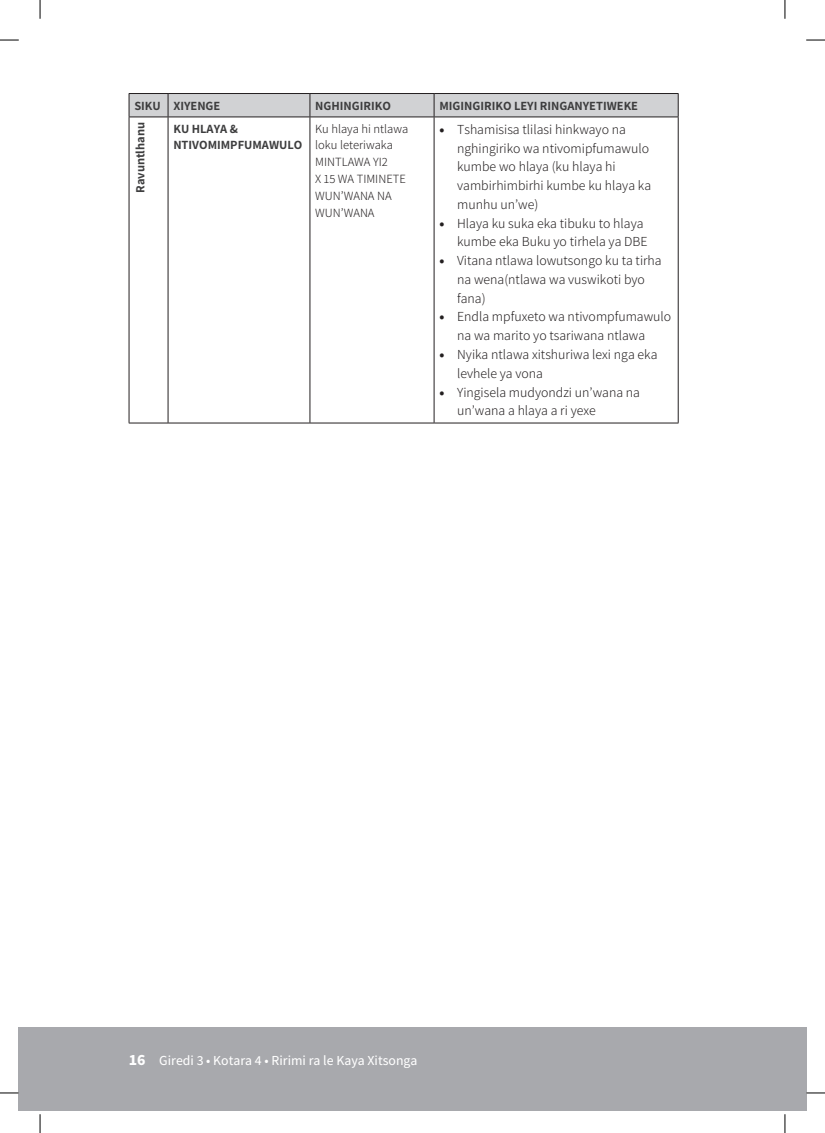
<style>
.page{position:relative;width:825px;height:1133px;background:#fff}
.page>*{position:absolute;margin:0;border:0;box-sizing:border-box;transform-origin:0 0}
.t1{font:300 13.75px/18.8px "Assistant";color:#231f20}
.t2{font:500 13.75px "Assistant";color:#fff}
.t3{font:700 12.5px/16.9px "Assistant";color:#3e3e3f}
.t4{font:300 12.5px/16.9px "Assistant";color:#231f20}
.s1{font-weight:800}
.s2{font-family:"Noto Sans JP";font-weight:900}
</style>
<div class="page">
<div style="left:784px;top:1027px;width:21px;height:83px;background:#a8a9ad"></div>
<div style="left:19px;top:1027px;width:765px;height:83px;background:#a8a9ad"></div>
<svg style="left:167px;top:118px;width:144px;height:304px"></svg>
<hr style="left:309px;top:117px;width:1px;height:305px;background:#231f20">
<svg style="left:129px;top:93px;width:549px;height:24px;background:#c4c4c6"></svg>
<hr style="left:434px;top:117px;width:244px;height:1px;background:#231f20">
<hr style="left:677px;top:117px;width:1px;height:305px;background:#231f20">
<hr style="left:434px;top:422px;width:244px;height:1px;background:#231f20">
<hr style="left:129px;top:117px;width:39px;height:1px;background:#231f20">
<hr style="left:168px;top:117px;width:142px;height:1px;background:#231f20">
<hr style="left:310px;top:117px;width:124px;height:1px;background:#231f20">
<hr style="left:433px;top:117px;width:1px;height:305px;background:#231f20">
<hr style="left:168px;top:422px;width:142px;height:1px;background:#231f20">
<hr style="left:310px;top:422px;width:124px;height:1px;background:#231f20">
<hr style="left:129px;top:117px;width:1px;height:305px;background:#231f20">
<hr style="left:168px;top:117px;width:1px;height:305px;background:#231f20">
<hr style="left:129px;top:422px;width:39px;height:1px;background:#231f20">
<svg style="left:0;top:39px;width:19px;height:2px"></svg>
<svg style="left:806px;top:39px;width:18px;height:2px"></svg>
<svg style="left:0;top:1092px;width:19px;height:1px"></svg>
<svg style="left:805px;top:1092px;width:19px;height:1px"></svg>
<svg style="left:39px;top:0;width:2px;height:19px"></svg>
<svg style="left:39px;top:1114px;width:2px;height:18px"></svg>
<svg style="left:784px;top:0;width:1px;height:19px"></svg>
<svg style="left:784px;top:1114px;width:1px;height:18px"></svg>
<p class="t3" style="left:134px;top:97px;width:87px">SIKU XIYENGE</p>
<p class="t3" style="left:315px;top:97px;width:77px">NGHINGIRIKO</p>
<p class="t3" style="left:439px;top:97px;width:200px">MIGINGIRIKO LEYI RINGANYETIWEKE</p>
<p class="t3" style="left:131px;top:193px;width:72px;rotate:-90deg">Ravuntlhanu</p>
<p class="t3" style="left:173px;top:119px;width:130px">KU HLAYA &amp;<br>NTIVOMIMPFUMAWULO</p>
<p class="t4" style="left:315px;top:119px;width:94px">Ku hlaya hi ntlawa loku leteriwaka<br>MINTLAWA YI2<br>X 15 WA TIMINETE<br>WUN’WANA NA<br>WUN’WANA</p>
<p class="t1" style="left:457px;top:119px;width:195px;text-indent:-18px"><span class="s1">•</span> Tshamisisa tlilasi hinkwayo na nghingiriko wa ntivomipfumawulo kumbe wo hlaya (ku hlaya hi vambirhimbirhi kumbe ku hlaya ka munhu un’we)</p>
<p class="t1" style="left:457px;top:213px;width:192px;text-indent:-18px"><span class="s1">•</span> Hlaya ku suka eka tibuku to hlaya kumbe eka Buku yo tirhela ya DBE</p>
<p class="t1" style="left:457px;top:250px;width:206px;text-indent:-18px"><span class="s1">•</span> Vitana ntlawa lowutsongo ku ta tirha na wena(ntlawa wa vuswikoti byo fana)</p>
<p class="t1" style="left:457px;top:307px;width:215px;text-indent:-18px"><span class="s1">•</span> Endla mpfuxeto wa ntivompfumawulo na wa marito yo tsariwana ntlawa</p>
<p class="t1" style="left:457px;top:344px;width:202px;text-indent:-18px"><span class="s1">•</span> Nyika ntlawa xitshuriwa lexi nga eka levhele ya vona</p>
<p class="t1" style="left:457px;top:382px;width:184px;text-indent:-18px"><span class="s1">•</span> Yingisela mudyondzi un’wana na un’wana a hlaya a ri yexe</p>
<p class="t2" style="left:129px;top:1050px;width:290px"><span class="s2">16</span> Giredi 3 • Kotara 4 • Ririmi ra le Kaya Xitsonga</p>
</div>
